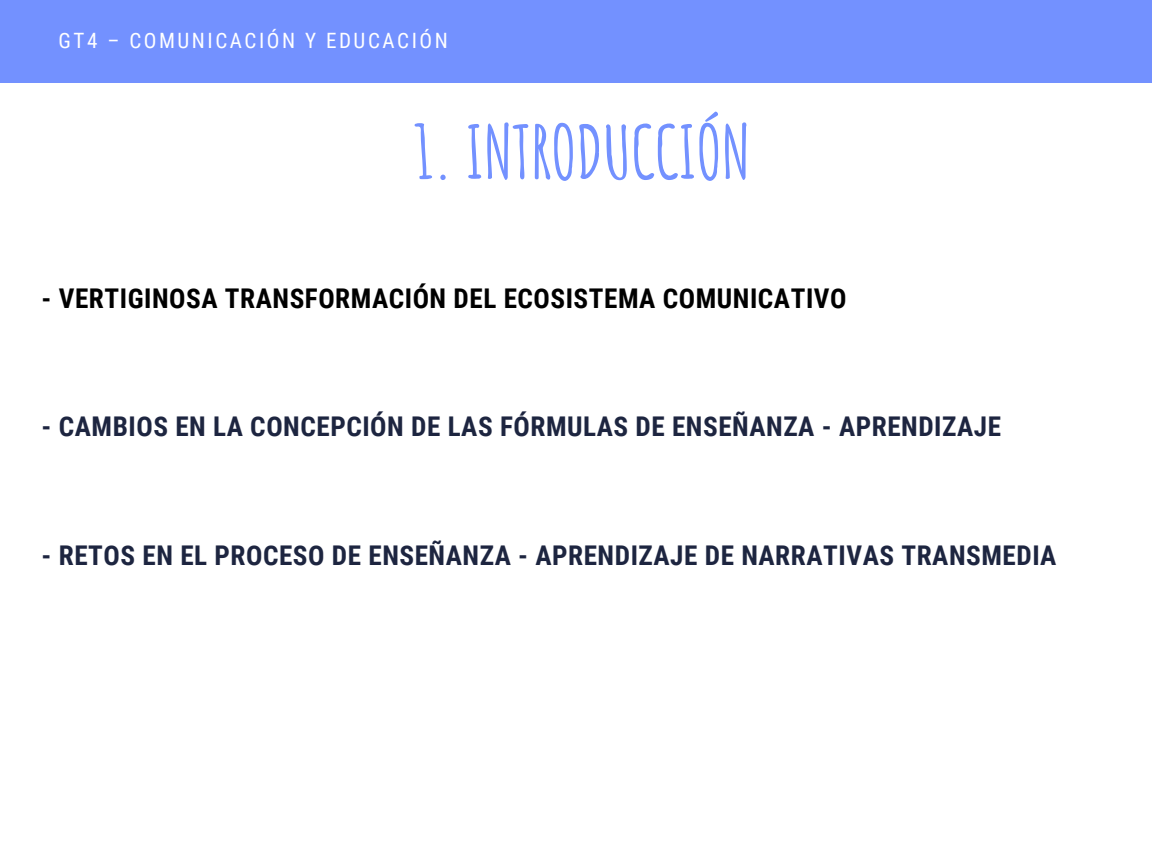
<style>
.page{position:relative;width:1152px;height:864px;background:#fff}
.page>*{position:absolute;margin:0;border:0;box-sizing:border-box;transform-origin:0 0}
.t1{font:700 72.45px "Amatic SC";letter-spacing:-.01em;color:#7391ff}
.t2{font:700 27.15px "Roboto Condensed";letter-spacing:.02em;color:#1d2540}
.t3{font:700 27.15px "Roboto Condensed";letter-spacing:.02em;color:#000}
.t4{font:21.15px "Roboto Condensed";letter-spacing:.12em;color:#fff}
</style>
<div class="page">
<div style="left:0;top:0;width:1152px;height:82px;background:#7391ff"></div>
<p class="t4" style="left:58px;top:29px;width:391px">GT4 – COMUNICACIÓN Y EDUCACIÓN</p>
<h1 class="t1" style="left:414px;top:105px;width:338px">1. INTRODUCCIÓN</h1>
<p class="t3" style="left:42px;top:283px;width:806px">- VERTIGINOSA TRANSFORMACIÓN DEL ECOSISTEMA COMUNICATIVO</p>
<p class="t2" style="left:42px;top:411px;width:961px">- CAMBIOS EN LA CONCEPCIÓN DE LAS FÓRMULAS DE ENSEÑANZA - APRENDIZAJE</p>
<p class="t2" style="left:42px;top:539px;width:1016px">- RETOS EN EL PROCESO DE ENSEÑANZA - APRENDIZAJE DE NARRATIVAS TRANSMEDIA</p>
</div>
